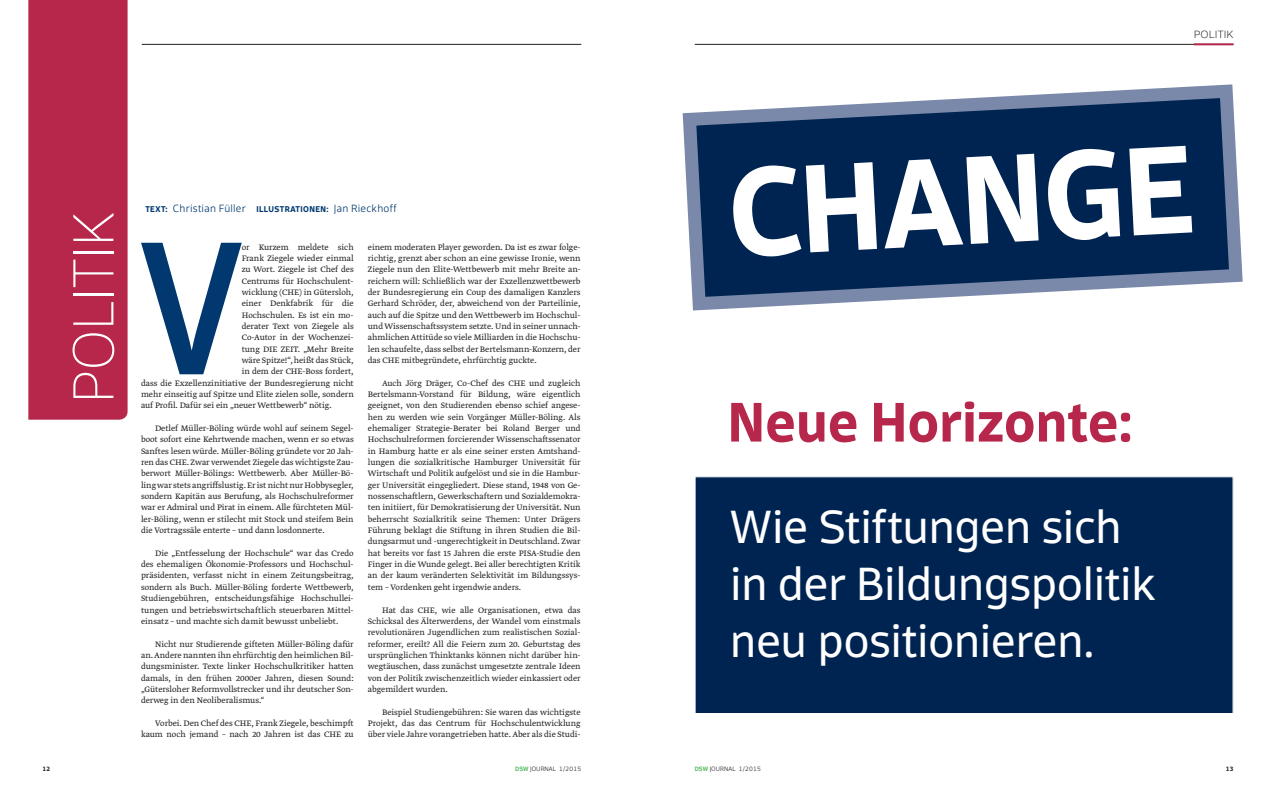
<style>
.page{position:relative;width:1276px;height:794px;background:#fff}
.page>*{position:absolute;margin:0;border:0;box-sizing:border-box;transform-origin:0 0}
.t1{font:500 180.4px "Scuba OT";color:#01386f;scale:.9 1}
.t2{font:700 119.1px "Scuba OT";color:#fff}
.t3{font:100 55px "Scuba OT";color:#fff}
.t4{font:700 53px "Scuba OT";letter-spacing:.01em;color:#b6274b}
.t5{font:44.2px/56.6px "Scuba OT";letter-spacing:-.015em;color:#fff}
.t6{font:300 10px "Scuba OT";letter-spacing:.025em;color:#01386f}
.t7{font:300 expanded 10px "Scuba OT";letter-spacing:.01em;color:#231f20;scale:1.1 1}
.t8{font:9.3px/11.3px "Greta Text Std Light Plus";color:#231f20;text-align:justify}
.t9{font:9.2px/11.3px "Greta Text Std Light Plus";letter-spacing:.005em;color:#231f20;text-align:justify}
.t10{font:300 6px "Scuba OT";letter-spacing:.01em;color:#231f20}
.t11{font:700 6px "Scuba OT";color:#231f20}
.s1{font-weight:700;font-size:8px}
.s2{font-size:9.3px}
.s3{font-weight:700;color:#5ebd68}
</style>
<div class="page">
<hr style="left:142px;top:44px;width:439px;height:1px;background:#231f20">
<svg style="left:28px;top:0;width:100px;height:420px;background:#b82e51"></svg>
<hr style="left:694px;top:44px;width:539px;height:1px;background:#231f20">
<hr style="left:1194px;top:43px;width:39px;height:2px;background:#b6274b">
<svg style="left:682px;top:84px;width:561px;height:227px;background:#375277"></svg>
<div style="left:695px;top:476px;width:539px;height:237px;background:#002451"></div>
<h3 class="t3" style="left:61px;top:403px;width:192px;rotate:-90deg">POLITIK</h3>
<p class="t6" style="left:145px;top:202px;width:253px"><span class="s1">TEXT:</span> Christian Füller <span class="s1">ILLUSTRATIONEN:</span> Jan Rieckhoff</p>
<h1 class="t1" style="left:141px;top:198px;width:113px">V</h1>
<p class="t8" style="left:242px;top:242px;width:113px">or Kurzem meldete sich</p>
<p class="t8" style="left:242px;top:253px;width:113px">Frank Ziegele wieder einmal</p>
<p class="t8" style="left:242px;top:264px;width:113px">zu Wort. Ziegele ist Chef des</p>
<p class="t8" style="left:242px;top:276px;width:113px">Centrums für Hochschulent-</p>
<p class="t8" style="left:242px;top:287px;width:113px">wicklung (CHE) in Gütersloh,</p>
<p class="t8" style="left:242px;top:298px;width:113px">einer Denkfabrik für die</p>
<p class="t8" style="left:242px;top:310px;width:113px">Hochschulen. Es ist ein mo-</p>
<p class="t8" style="left:242px;top:321px;width:113px">derater Text von Ziegele als</p>
<p class="t8" style="left:242px;top:332px;width:113px">Co-Autor in der Wochenzei-</p>
<p class="t8" style="left:242px;top:344px;width:113px">tung DIE ZEIT. „Mehr Breite</p>
<p class="t8" style="left:242px;top:355px;width:113px">wäre Spitze!“, heißt das Stück,</p>
<p class="t8" style="left:242px;top:366px;width:113px">in dem der CHE-Boss fordert,</p>
<p class="t8" style="left:141px;top:378px;width:214px">dass die Exzellenzinitiative der Bundesregierung nicht</p>
<p class="t8" style="left:141px;top:389px;width:214px">mehr einseitig auf Spitze und Elite zielen solle, sondern</p>
<p class="t8" style="left:141px;top:400px;width:192px">auf Profil. Dafür sei ein „neuer Wettbewerb“ nötig.</p>
<p class="t8" style="left:141px;top:423px;width:214px;text-indent:14px">Detlef Müller-Böling würde wohl auf seinem Segel&shy;boot sofort eine Kehrtwende machen, wenn er so etwas Sanftes lesen würde. Müller-Böling gründete vor 20 Jah&shy;ren das CHE. Zwar verwendet Ziegele das wichtigste Zau&shy;berwort Müller-Bölings: Wettbewerb. Aber Müller-Bö&shy;ling war stets angriffslustig. Er ist nicht nur Hobbysegler, sondern Kapitän aus Berufung, als Hochschulreformer war er Admiral und Pirat in einem. Alle fürchteten Mül&shy;ler-Böling, wenn er stilecht mit Stock und steifem Bein die Vortragssäle enterte – und dann losdonnerte.</p>
<p class="t8" style="left:141px;top:548px;width:214px;text-align:right">Die „Entfesselung der Hochschule“ war das Credo des ehemaligen Ökonomie-Professors und Hochschul-</p>
<p class="t9" style="left:141px;top:570px;width:214px"><span class="s2">präsi</span>denten, verfasst nicht in einem Zeitungsbeitrag, sondern als Buch. Müller-Böling forderte Wettbewerb, Studiengebühren, entscheidungsfähige Hochschullei&shy;tungen und betriebswirtschaftlich steuerbaren Mittel&shy;einsatz – und machte sich damit bewusst unbeliebt.</p>
<p class="t8" style="left:141px;top:638px;width:214px;text-indent:14px">Nicht nur Studierende gifteten Müller-Böling dafür an. Andere nannten ihn ehrfürchtig den heimlichen Bil&shy;dungsminister. Texte linker Hochschulkritiker hatten damals, in den frühen 2000er Jahren, diesen Sound: „Gütersloher Reformvollstrecker und ihr deutscher Son&shy;derweg in den Neoliberalismus.“</p>
<p class="t8" style="left:141px;top:718px;width:214px;text-align:right">Vorbei. Den Chef des CHE, Frank Ziegele, beschimpft kaum noch jemand – nach 20 Jahren ist das CHE zu</p>
<p class="t8" style="left:368px;top:241px;width:214px">einem moderaten Player geworden. Da ist es zwar folge&shy;richtig, grenzt aber schon an eine gewisse Ironie, wenn Ziegele nun den Elite-Wettbewerb mit mehr Breite an&shy;reichern will: Schließlich war der Exzellenzwettbewerb der Bundesregierung ein Coup des damaligen Kanzlers Gerhard Schröder, der, abweichend von der Parteilinie, auch auf die Spitze und den Wettbewerb im Hochschul&shy;und Wissenschaftssystem setzte. Und in seiner unnach&shy;ahmlichen Attitüde so viele Milliarden in die Hochschu&shy;len schaufelte, dass selbst der Bertelsmann-Konzern, der das CHE mitbegründete, ehrfürchtig guckte.</p>
<p class="t8" style="left:368px;top:378px;width:214px;text-indent:14px">Auch Jörg Dräger, Co-Chef des CHE und zugleich Bertelsmann-Vorstand für Bildung, wäre eigentlich geeignet, von den Studierenden ebenso schief angese&shy;hen zu werden wie sein Vorgänger Müller-Böling. Als ehemaliger Strategie-Berater bei Roland Berger und Hochschulreformen forcierender Wissenschaftssenator in Hamburg hatte er als eine seiner ersten Amtshand&shy;lungen die sozialkritische Hamburger Universität für Wirtschaft und Politik aufgelöst und sie in die Hambur&shy;ger Universität eingegliedert. Diese stand, 1948 von Ge&shy;nossenschaftlern, Gewerkschaftern und Sozialdemokra&shy;ten initiiert, für Demokratisierung der Universität. Nun beherrscht Sozialkritik seine Themen: Unter Drägers Führung beklagt die Stiftung in ihren Studien die Bil&shy;dungsarmut und -ungerechtigkeit in Deutschland. Zwar hat bereits vor fast 15 Jahren die erste PISA-Studie den Finger in die Wunde gelegt. Bei aller berechtigten Kritik an der kaum veränderten Selektivität im Bildungssys&shy;tem – Vordenken geht irgendwie anders.</p>
<p class="t8" style="left:368px;top:604px;width:214px;text-indent:14px">Hat das CHE, wie alle Organisationen, etwa das Schicksal des Älterwerdens, der Wandel vom einstmals revolutionären Jugendlichen zum realistischen Sozial&shy;reformer, ereilt? All die Feiern zum 20. Geburtstag des ursprünglichen Thinktanks können nicht darüber hin&shy;wegtäuschen, dass zunächst umgesetzte zentrale Ideen von der Politik zwischenzeitlich wieder einkassiert oder abgemildert wurden.</p>
<p class="t8" style="left:368px;top:706px;width:214px;text-indent:14px">Beispiel Studiengebühren: Sie waren das wichtigste Projekt, das das Centrum für Hochschulentwicklung über viele Jahre vorangetrieben hatte. Aber als die Studi-</p>
<p class="t7" style="left:1194px;top:28px;width:37px">POLITIK</p>
<h2 class="t2" style="left:725px;top:141px;width:466px;rotate:-3deg">CHANGE</h2>
<h3 class="t4" style="left:728px;top:390px;width:406px">Neue Horizonte:</h3>
<h3 class="t5" style="left:730px;top:498px;width:427px">Wie Stiftungen sich in der Bildungspolitik neu positionieren.</h3>
<p class="t11" style="left:43px;top:765px;width:9px">12</p>
<p class="t10" style="left:515px;top:765px;width:68px"><span class="s3">DSW</span> JOURNAL 1/2015</p>
<p class="t10" style="left:695px;top:765px;width:68px"><span class="s3">DSW</span> JOURNAL 1/2015</p>
<p class="t11" style="left:1225px;top:765px;width:9px">13</p>
</div>
